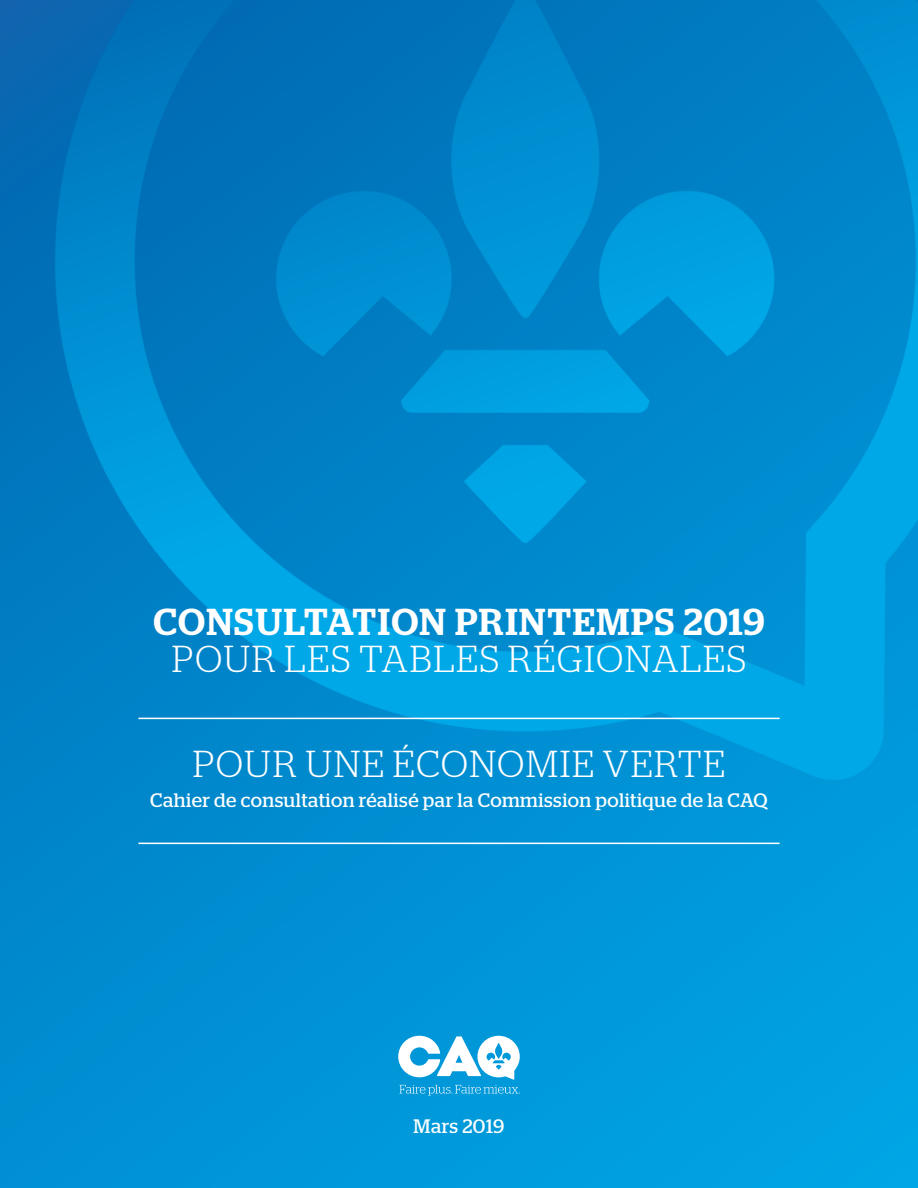
<style>
.page{position:relative;width:918px;height:1188px;background:#fff}
.page>*{position:absolute;margin:0;border:0;box-sizing:border-box;transform-origin:0 0}
.t1{font:300 37.5px "Stag";letter-spacing:.045em;color:#fff}
.t2{font:500 37.5px "Stag";letter-spacing:.035em;color:#fff}
.t3{font:19.5px "Stag";letter-spacing:.025em;color:#fff}
</style>
<div class="page">
<img style="left:0;top:0;width:918px;height:1188px">
<svg style="left:398px;top:1036px;width:122px;height:59px"></svg>
<hr style="left:138px;top:718px;width:642px;height:1px;background:#fff">
<hr style="left:138px;top:843px;width:642px;height:1px;background:#fff">
<p class="t2" style="left:154px;top:599px;width:613px">CONSULTATION PRINTEMPS 2019</p>
<p class="t1" style="left:172px;top:638px;width:576px">POUR LES TABLES RÉGIONALES</p>
<p class="t1" style="left:193px;top:743px;width:534px">POUR UNE ÉCONOMIE VERTE</p>
<p class="t3" style="left:150px;top:789px;width:619px">Cahier de consultation réalisé par la Commission politique de la CAQ</p>
<p class="t3" style="left:414px;top:1115px;width:92px">Mars 2019</p>
</div>
